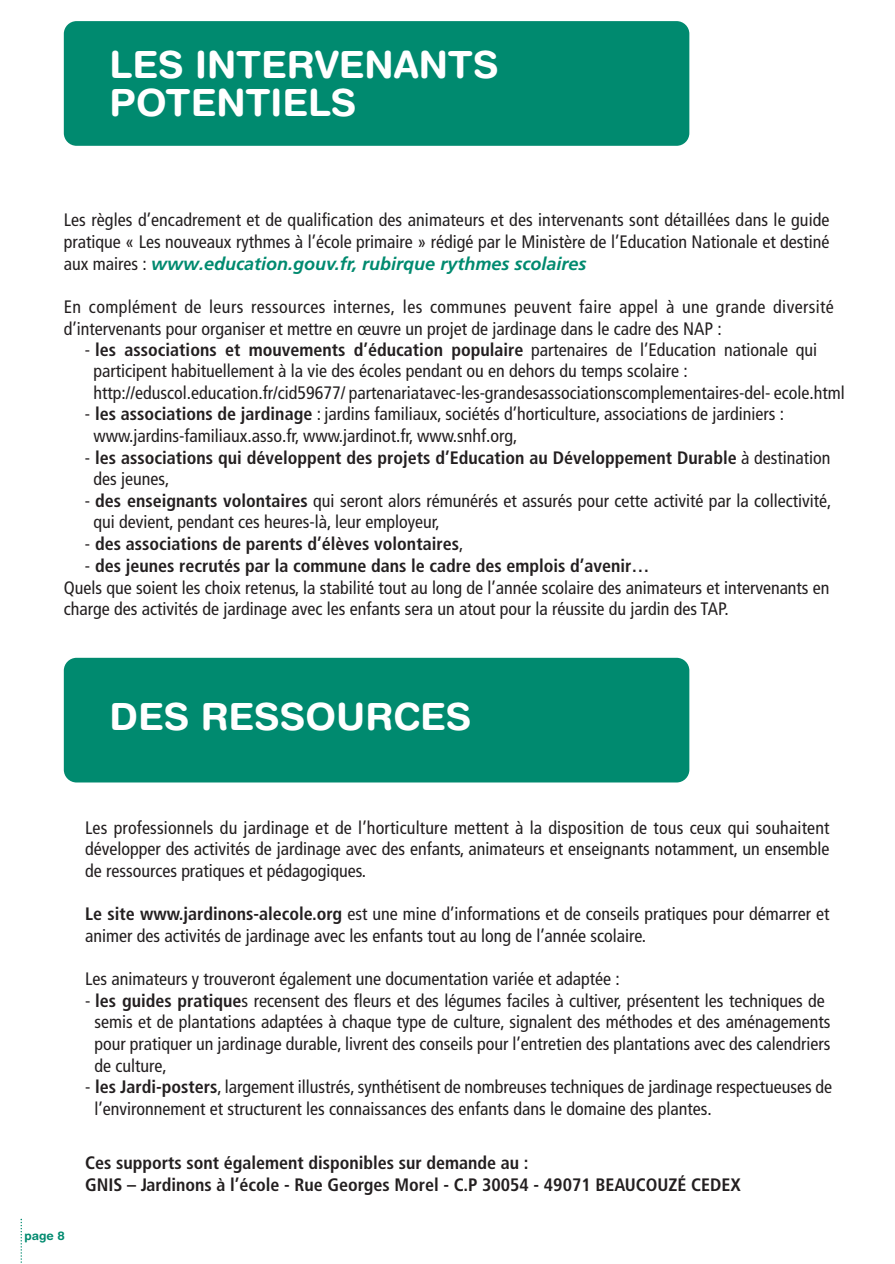
<style>
.page{position:relative;width:895px;height:1264px;background:#fff}
.page>*{position:absolute;margin:0;border:0;box-sizing:border-box;transform-origin:0 0}
.t1{font:700 37.5px/37.5px "Helvetica Rounded";color:#fff}
.t2{font:condensed 18px/21.6px "Frutiger";color:#231f20}
.t3{font:700 condensed 18px/21.6px "Frutiger";color:#231f20}
.t4{font:condensed 18px/21.6px "Frutiger";letter-spacing:.02em;color:#231f20}
.t5{font:700 12px "Helvetica Rounded";color:#008a6f}
.s1{font-weight:700;font-style:italic;font-stretch:normal;color:#008a6f}
.s2{font-weight:700}
.s3{font-weight:400}
</style>
<div class="page">
<svg style="left:21px;top:1218px;width:1px;height:45px"></svg>
<div style="left:64px;top:21px;width:625px;height:125px;background:#008a6f;border-radius:13px"></div>
<div style="left:64px;top:657px;width:625px;height:125px;background:#008a6f;border-radius:13px"></div>
<h1 class="t1" style="left:110px;top:45px;width:390px">LES INTERVENANTS<br>POTENTIELS</h1>
<p class="t2" style="left:64px;top:209px;width:767px;text-align:justify">Les règles d’encadrement et de qualification des animateurs et des intervenants sont détaillées dans le guide pratique « Les nouveaux rythmes à l’école primaire » rédigé par le Ministère de l’Education Nationale et destiné aux maires : <span class="s1">www.education.gouv.fr, rubirque rythmes scolaires</span></p>
<p class="t4" style="left:64px;top:296px;width:771px">En complément de leurs ressources internes, les communes peuvent faire appel à une grande diversité d’intervenants pour organiser et mettre en œuvre un projet de jardinage dans le cadre des</p>
<p class="t2" style="left:717px;top:318px;width:6px">:</p>
<p class="t2" style="left:93px;top:338px;width:752px;text-indent:-9px">- <span class="s2">les associations et mouvements d’éducation populaire</span> partenaires de l’Education nationale qui participent habituellement à la vie des écoles pendant ou en dehors du temps scolaire : http://eduscol.education.fr/cid59677/ partenariatavec-les-grandesassociationscomplementaires-del- ecole.html</p>
<p class="t2" style="left:93px;top:403px;width:692px;text-indent:-9px">- <span class="s2">les associations de jardinage</span> : jardins familiaux, sociétés d’horticulture, associations de jardiniers : www.jardins-familiaux.asso.fr, www.jardinot.fr, www.snhf.org,</p>
<p class="t3" style="left:93px;top:446px;width:738px;text-indent:-9px"><span class="s3">-</span> les associations qui développent des projets d’Education au Développement Durable <span class="s3">à destination des jeunes,</span></p>
<p class="t2" style="left:93px;top:490px;width:739px;text-indent:-9px">- <span class="s2">des enseignants volontaires</span> qui seront alors rémunérés et assurés pour cette activité par la collectivité, qui devient, pendant ces heures-là, leur employeur,</p>
<p class="t3" style="left:85px;top:533px;width:380px"><span class="s3">-</span> des associations de parents d’élèves volontaires<span class="s3">,</span></p>
<p class="t2" style="left:64px;top:554px;width:767px;text-indent:21px">- <span class="s2">des jeunes recrutés par la commune dans le cadre des emplois d’avenir…<br></span>Quels que soient les choix retenus, la stabilité tout au long de l’année scolaire des animateurs et intervenants en charge des activités de jardinage avec les enfants sera un atout pour la réussite du jardin des TAP.</p>
<h1 class="t1" style="left:110px;top:697px;width:363px">DES RESSOURCES</h1>
<p class="t5" style="left:24px;top:1227px;width:42px">page 8</p>
<p class="t2" style="left:85px;top:816px;width:746px;text-align:justify">Les professionnels du jardinage et de l’horticulture mettent à la disposition de tous ceux qui souhaitent développer des activités de jardinage avec des enfants, animateurs et enseignants notamment, un ensemble de ressources pratiques et pédagogiques.</p>
<p class="t2" style="left:85px;top:903px;width:746px"><span class="s2">Le site www.jardinons-alecole.org</span> est une mine d’informations et de conseils pratiques pour démarrer et animer des activités de jardinage avec les enfants tout au long de l’année scolaire.</p>
<p class="t2" style="left:85px;top:968px;width:536px">Les animateurs y trouveront également une documentation variée et adaptée :</p>
<p class="t2" style="left:95px;top:989px;width:737px;text-indent:-9px">- <span class="s2">les guides pratique</span>s recensent des fleurs et des légumes faciles à cultiver, présentent les techniques de semis et de plantations adaptées à chaque type de culture, signalent des méthodes et des aménagements pour pratiquer un jardinage durable, livrent des conseils pour l’entretien des plantations avec des calendriers de culture,</p>
<p class="t2" style="left:95px;top:1076px;width:739px;text-indent:-9px">- <span class="s2">les Jardi-posters</span>, largement illustrés, synthétisent de nombreuses techniques de jardinage respectueuses de l’environnement et structurent les connaissances des enfants dans le domaine des plantes.</p>
<p class="t3" style="left:85px;top:1151px;width:657px">Ces supports sont également disponibles sur demande au :<br>GNIS – Jardinons à l’école - Rue Georges Morel - C.P 30054 - 49071 BEAUCOUZÉ CEDEX</p>
</div>
